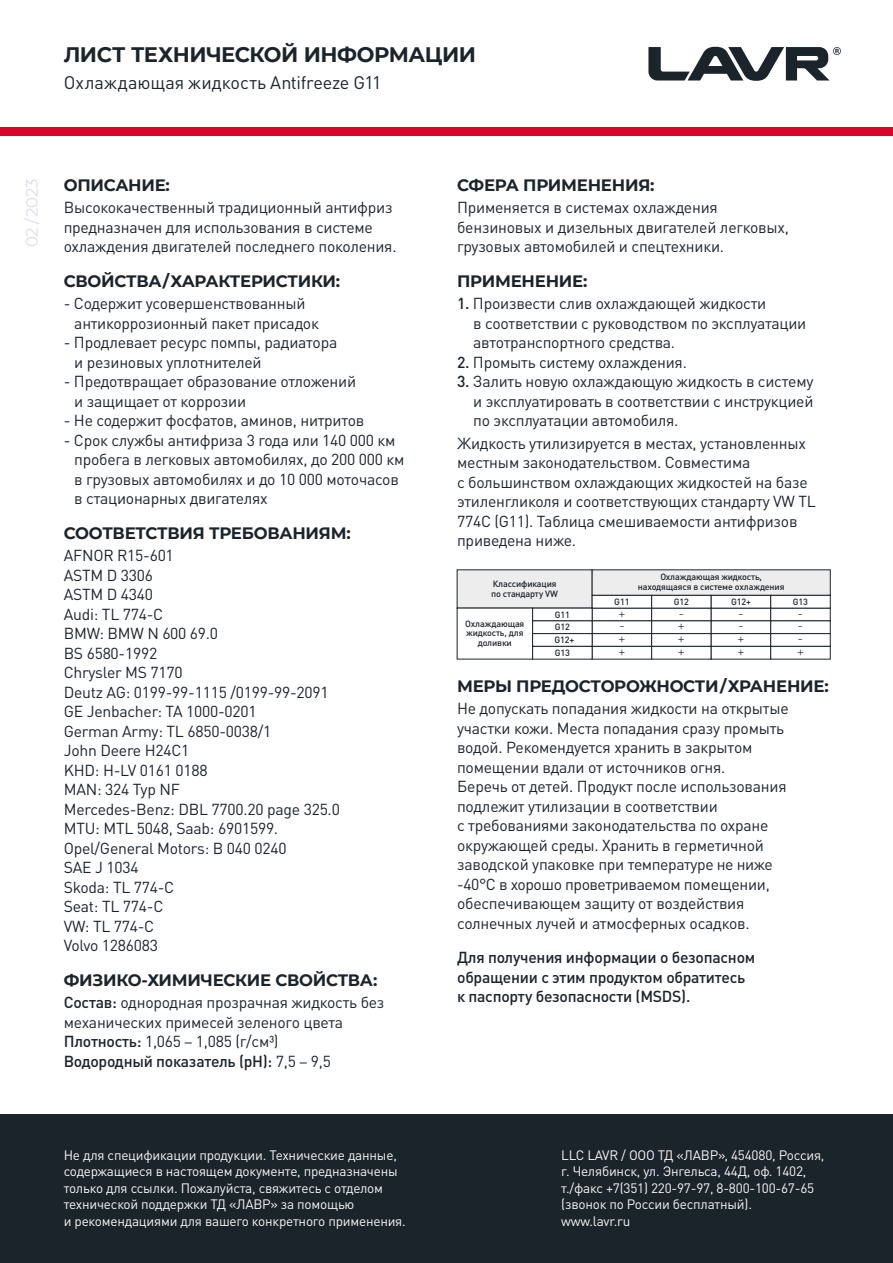
<style>
.page{position:relative;width:893px;height:1263px;background:#fff}
.page>*{position:absolute;margin:0;border:0;box-sizing:border-box;transform-origin:0 0}
.t1{font:700 21px "Montserrat";letter-spacing:-.025em;color:#1c242b}
.t2{font:18px "DIN Pro";letter-spacing:-.005em;color:#1c242b}
.t3{font:700 16.5px "Montserrat";letter-spacing:-.015em;color:#1c242b}
.t4{font:16.5px "Montserrat";letter-spacing:-.015em;color:#d9dfe8}
.t5{font:15.75px/19.5px "DIN Pro";letter-spacing:-.015em;color:#1c242b}
.t6{font:500 15.75px/19.5px "DIN Pro";letter-spacing:-.015em;color:#1c242b}
.t7{font:13.5px/16.5px "DIN Pro";letter-spacing:-.015em;color:#f6f6f6}
.t8{font:300 13.5px/12.8px "DIN Pro";color:#1c242b;text-align:justify}
.t9{font:500 9px/9.8px "DIN Pro";letter-spacing:-.015em;color:#1c242b;text-align:center}
.s1{font-weight:500}
.s2{font-family:"Myriad Pro"}
</style>
<div class="page">
<div style="left:0;top:1114px;width:893px;height:149px;background:#1c242b"></div>
<svg style="left:648px;top:47px;width:193px;height:34px"></svg>
<div style="left:0;top:128px;width:893px;height:8px;background:#db042b"></div>
<div style="left:457px;top:570px;width:135px;height:38px;background:#ededed"></div>
<div style="left:592px;top:570px;width:238px;height:25px;background:#ededed"></div>
<div style="left:592px;top:608px;width:60px;height:13px;background:#fff;border:1px solid #1c242b"></div>
<div style="left:651px;top:608px;width:60px;height:13px;background:#fff;border:1px solid #1c242b"></div>
<div style="left:711px;top:608px;width:60px;height:13px;background:#fff;border:1px solid #1c242b"></div>
<div style="left:770px;top:608px;width:60px;height:13px;background:#fff;border:1px solid #1c242b"></div>
<div style="left:592px;top:595px;width:60px;height:13px;background:#fff;border:1px solid #1c242b"></div>
<div style="left:651px;top:595px;width:60px;height:13px;background:#fff;border:1px solid #1c242b"></div>
<div style="left:711px;top:595px;width:60px;height:13px;background:#fff;border:1px solid #1c242b"></div>
<div style="left:770px;top:595px;width:60px;height:13px;background:#fff;border:1px solid #1c242b"></div>
<div style="left:592px;top:633px;width:60px;height:14px;background:#fff;border:1px solid #1c242b"></div>
<div style="left:651px;top:633px;width:60px;height:14px;background:#fff;border:1px solid #1c242b"></div>
<div style="left:711px;top:633px;width:60px;height:14px;background:#fff;border:1px solid #1c242b"></div>
<div style="left:770px;top:633px;width:60px;height:14px;background:#fff;border:1px solid #1c242b"></div>
<div style="left:592px;top:646px;width:60px;height:13px;background:#fff;border:1px solid #1c242b"></div>
<div style="left:532px;top:608px;width:60px;height:13px;background:#fff;border:1px solid #1c242b"></div>
<div style="left:532px;top:633px;width:60px;height:14px;background:#fff;border:1px solid #1c242b"></div>
<div style="left:532px;top:646px;width:60px;height:13px;background:#fff;border:1px solid #1c242b"></div>
<div style="left:651px;top:646px;width:60px;height:13px;background:#fff;border:1px solid #1c242b"></div>
<div style="left:711px;top:646px;width:60px;height:13px;background:#fff;border:1px solid #1c242b"></div>
<div style="left:770px;top:646px;width:60px;height:13px;background:#fff;border:1px solid #1c242b"></div>
<h1 class="t1" style="left:64px;top:40px;width:414px">ЛИСТ ТЕХНИЧЕСКОЙ ИНФОРМАЦИИ</h1>
<p class="t2" style="left:64px;top:69px;width:319px">Охлаждающая жидкость Antifreeze G11</p>
<p class="t4" style="left:21px;top:247px;width:70px;rotate:-90deg">02 / 2023</p>
<p class="t3" style="left:64px;top:173px;width:108px">ОПИСАНИЕ:</p>
<p class="t5" style="left:64px;top:196px;width:334px">Высококачественный традиционный антифриз предназначен для использования в системе охлаждения двигателей последнего поколения.</p>
<p class="t3" style="left:64px;top:269px;width:278px">СВОЙСТВА / ХАРАКТЕРИСТИКИ:</p>
<p class="t5" style="left:74px;top:292px;width:246px;text-indent:-11px">- Содержит усовершенствованный антикоррозионный пакет присадок</p>
<p class="t5" style="left:74px;top:331px;width:265px;text-indent:-11px">- Продлевает ресурс помпы, радиатора и резиновых уплотнителей</p>
<p class="t5" style="left:74px;top:370px;width:283px;text-indent:-11px">- Предотвращает образование отложений и защищает от коррозии</p>
<p class="t5" style="left:64px;top:409px;width:302px">- Не содержит фосфатов, аминов, нитритов</p>
<p class="t5" style="left:74px;top:429px;width:332px;text-indent:-11px">- Срок службы антифриза 3 года или 140 000 км пробега в легковых автомобилях, до 200 000 км в грузовых автомобилях и до 10 000 моточасов в стационарных двигателях</p>
<p class="t3" style="left:64px;top:521px;width:288px">СООТВЕТСТВИЯ ТРЕБОВАНИЯМ:</p>
<p class="t5" style="left:64px;top:544px;width:278px">AFNOR R15-601<br>ASTM D 3306<br>ASTM D 4340<br>Audi: TL 774-C<br>BMW: BMW N 600 69.0<br>BS 6580-1992<br>Chrysler MS 7170<br>Deutz AG: 0199-99-1115 /0199-99-2091<br>GE Jenbacher: TA 1000-0201<br>German Army: TL 6850-0038/1<br>John Deere H24C1<br>KHD: H-LV 0161 0188<br>MAN: 324 Typ NF<br>Mercedes-Benz: DBL 7700.20 page 325.0<br>MTU: MTL 5048, Saab: 6901599.<br>Opel/General Motors: B 040 0240<br>SAE J 1034<br>Skoda: TL 774-C<br>Seat: TL 774-C<br>VW: TL 774-C<br>Volvo 1286083</p>
<p class="t3" style="left:64px;top:968px;width:315px">ФИЗИКО-ХИМИЧЕСКИЕ СВОЙСТВА:</p>
<p class="t5" style="left:64px;top:991px;width:322px"><span class="s1">Состав:</span> однородная прозрачная жидкость без механических примесей зеленого цвета <span class="s1">Плотность:</span> 1,065 <span class="s2">–</span> 1,085 (г/см3)<br><span class="s1">Водородный показатель (pH):</span> 7,5 <span class="s2">–</span> 9,5</p>
<p class="t3" style="left:457px;top:173px;width:199px">СФЕРА ПРИМЕНЕНИЯ:</p>
<p class="t5" style="left:457px;top:196px;width:333px">Применяется в системах охлаждения бензиновых и дизельных двигателей легковых, грузовых автомобилей и спецтехники.</p>
<p class="t3" style="left:457px;top:269px;width:132px">ПРИМЕНЕНИЕ:</p>
<p class="t5" style="left:473px;top:292px;width:335px;text-indent:-16px"><span class="s1">1.</span> Произвести слив охлаждающей жидкости<br>в соответствии с руководством по эксплуатации автотранспортного средства.</p>
<p class="t5" style="left:457px;top:351px;width:231px"><span class="s1">2.</span> Промыть систему охлаждения.</p>
<p class="t5" style="left:473px;top:370px;width:342px;text-align:justify;text-indent:-16px"><span class="s1">3.</span> Залить новую охлаждающую жидкость в систему и эксплуатировать в соответствии с инструкцией по эксплуатации автомобиля.</p>
<p class="t5" style="left:457px;top:432px;width:360px">Жидкость утилизируется в местах, установленных местным законодательством. Совместима<br>с большинством охлаждающих жидкостей на базе этиленгликоля и соответствующих стандарту VW TL 774C (G11). Таблица смешиваемости антифризов приведена ниже.</p>
<p class="t9" style="left:491px;top:578px;width:68px;text-align:left">Классификация по стандарту VW</p>
<p class="t9" style="left:638px;top:571px;width:148px">Охлаждающая жидкость, находящаяся в системе охлаждения</p>
<p class="t9" style="left:465px;top:618px;width:61px">Охлаждающая жидкость, для доливки</p>
<p class="t9" style="left:614px;top:596px;width:17px">G11</p>
<p class="t8" style="left:618px;top:605px;width:8px">+ - + +</p>
<p class="t8" style="left:678px;top:605px;width:8px">- + + +</p>
<p class="t8" style="left:737px;top:605px;width:8px">- - + +</p>
<p class="t8" style="left:797px;top:605px;width:8px">- - - +</p>
<p class="t9" style="left:793px;top:596px;width:17px">G13</p>
<p class="t9" style="left:674px;top:596px;width:17px">G12</p>
<p class="t9" style="left:731px;top:596px;width:21px">G12+</p>
<p class="t9" style="left:555px;top:608px;width:17px">G11</p>
<p class="t9" style="left:555px;top:621px;width:17px">G12</p>
<p class="t9" style="left:554px;top:634px;width:21px">G12+</p>
<p class="t9" style="left:555px;top:647px;width:17px">G13</p>
<p class="t3" style="left:457px;top:674px;width:373px">МЕРЫ ПРЕДОСТОРОЖНОСТИ / ХРАНЕНИЕ:</p>
<p class="t5" style="left:457px;top:697px;width:333px">Не допускать попадания жидкости на открытые участки кожи. Места попадания сразу промыть водой. Рекомендуется хранить в закрытом помещении вдали от источников огня.<br>Беречь от детей. Продукт после использования подлежит утилизации в соответствии<br>с требованиями законодательства по охране окружающей среды. Хранить в герметичной заводской упаковке при температуре не ниже -40°С в хорошо проветриваемом помещении, обеспечивающем защиту от воздействия солнечных лучей и атмосферных осадков.</p>
<p class="t6" style="left:457px;top:946px;width:300px">Для получения информации о безопасном обращении с этим продуктом обратитесь к паспорту безопасности (MSDS).</p>
<p class="t7" style="left:64px;top:1145px;width:344px">Не для спецификации продукции. Технические данные, содержащиеся в настоящем документе, предназначены только для ссылки. Пожалуйста, свяжитесь с отделом технической поддержки ТД «ЛАВР» за помощью<br>и рекомендациями для вашего конкретного применения.</p>
<p class="t7" style="left:561px;top:1145px;width:265px">LLC LAVR / ООО ТД «ЛАВР», 454080, Россия, г. Челябинск, ул. Энгельса, 44Д, оф. 1402, т./факс +7(351) 220-97-97, 8-800-100-67-65 (звонок по России бесплатный).<br>www.lavr.ru</p>
</div>
